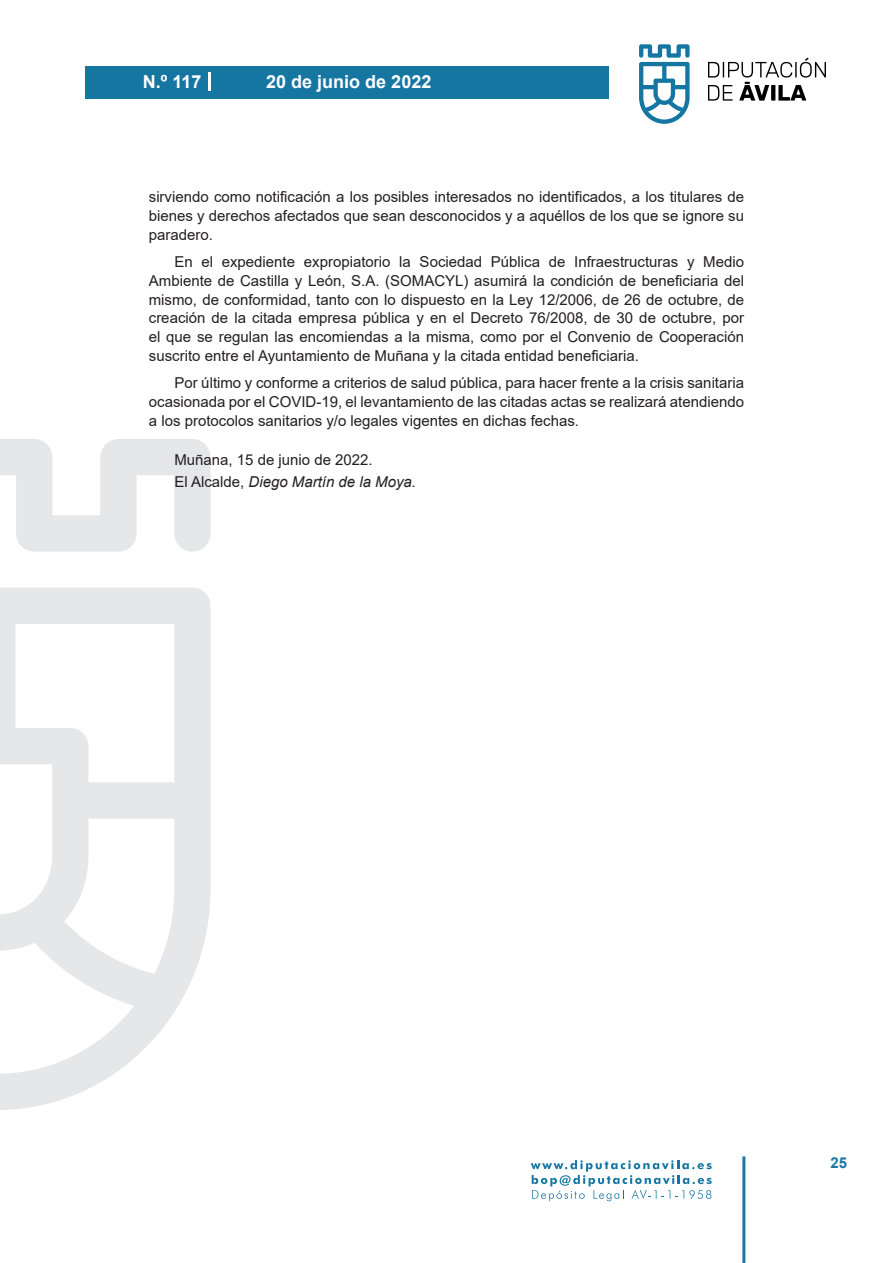
<style>
.page{position:relative;width:893px;height:1263px;background:#fff}
.page>*{position:absolute;margin:0;border:0;box-sizing:border-box;transform-origin:0 0}
.t1{font:700 18px "Arial";color:#fff}
.t2{font:15px/18.8px "Arial";color:#231f20;text-align:justify}
.t3{font:700 15px "Arial";color:#1d76a4}
.s1{font-style:italic}
</style>
<div class="page">
<svg style="left:531px;top:1160px;width:181px;height:41px"></svg>
<div style="left:85px;top:66px;width:523px;height:33px;background:#1676a2"></div>
<svg style="left:639px;top:44px;width:51px;height:80px"></svg>
<svg style="left:708px;top:58px;width:118px;height:43px"></svg>
<hr style="left:742px;top:1156px;width:3px;height:107px;background:#1d76a4">
<svg style="left:208px;top:72px;width:2px;height:18px"></svg>
<svg style="left:0;top:439px;width:211px;height:671px"></svg>
<p class="t1" style="left:143px;top:69px;width:60px">N.º 117</p>
<p class="t1" style="left:266px;top:69px;width:167px">20 de junio de 2022</p>
<p class="t2" style="left:149px;top:188px;width:597px">sirviendo como notificación a los posibles interesados no identificados, a los titulares de bienes y derechos afectados que sean desconocidos y a aquéllos de los que se ignore su paradero.</p>
<p class="t2" style="left:149px;top:252px;width:597px;text-indent:26px">En el expediente expropiatorio la Sociedad Pública de Infraestructuras y Medio Ambiente de Castilla y León, S.A. (SOMACYL) asumirá la condición de beneficiaria del mismo, de conformidad, tanto con lo dispuesto en la Ley 12/2006, de 26 de octubre, de creación de la citada empresa pública y en el Decreto 76/2008, de 30 de octubre, por el que se regulan las encomiendas a la misma, como por el Convenio de Cooperación suscrito entre el Ayuntamiento de Muñana y la citada entidad beneficiaria.</p>
<p class="t2" style="left:149px;top:373px;width:597px;text-indent:26px">Por último y conforme a criterios de salud pública, para hacer frente a la crisis sanitaria ocasionada por el COVID-19, el levantamiento de las citadas actas se realizará atendiendo a los protocolos sanitarios y/o legales vigentes en dichas fechas.</p>
<p class="t2" style="left:174px;top:448px;width:243px;line-height:22.2px">Muñana, 15 de junio de 2022.<br>El Alcalde, <span class="s1">Diego Martín de la Moya.</span></p>
<p class="t3" style="left:831px;top:1152px;width:18px">25</p>
</div>
